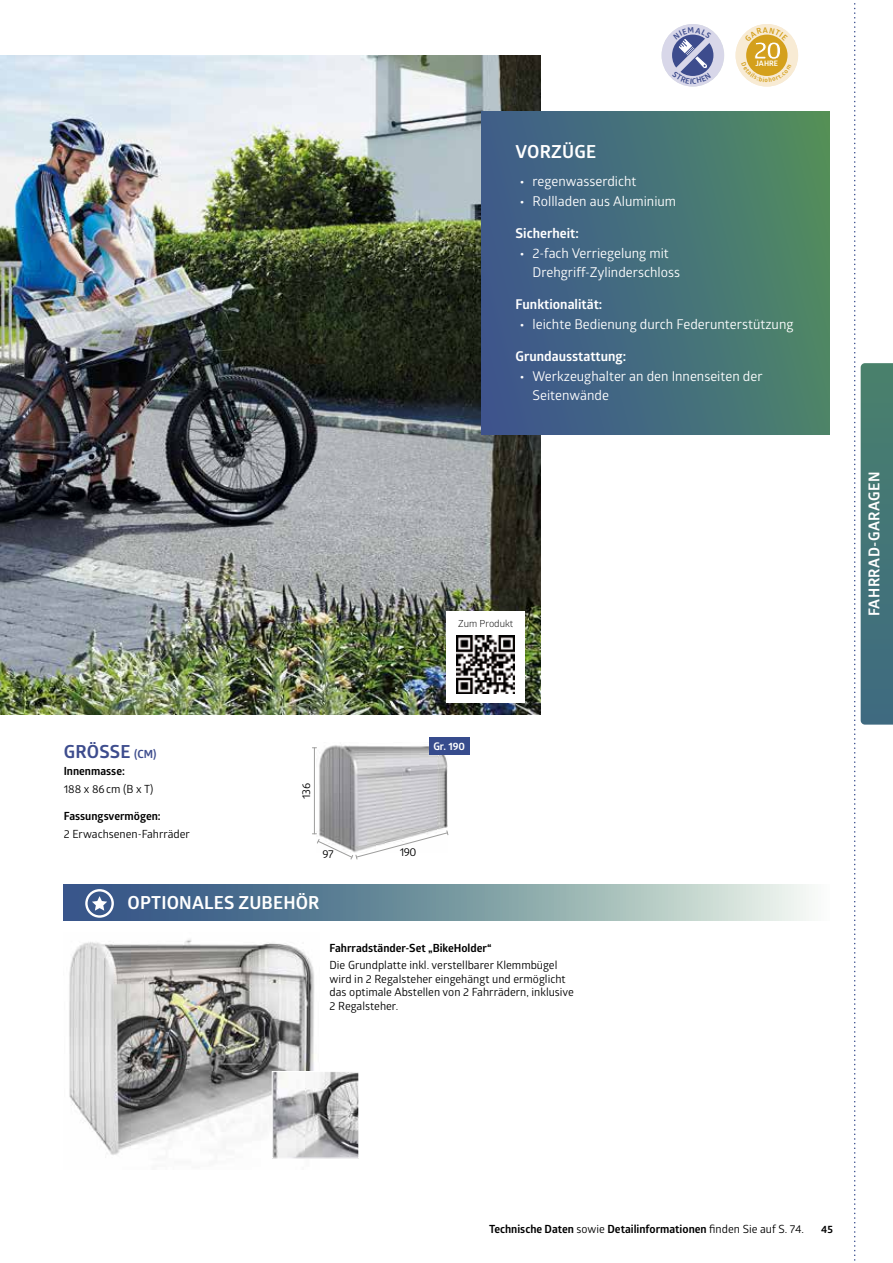
<style>
.page{position:relative;width:893px;height:1263px;background:#fff}
.page>*{position:absolute;margin:0;border:0;box-sizing:border-box;transform-origin:0 0}
.t1{font:700 18px "Glober";letter-spacing:.01em;color:#fff}
.t2{font:700 18px "Glober";letter-spacing:.01em;color:#3d4c8d}
.t3{font:700 15px "Glober";color:#fff}
.t4{font:13.5px/19.5px "Glober";color:#fff}
.t5{font:700 13.5px "Glober";color:#fff}
.t6{font:11.25px/13.5px "Glober";color:#000}
.t7{font:700 11.25px "Glober";color:#000}
.t8{font:700 10.5px "Glober";color:#fff}
.t9{font:700 10.5px "Glober";color:#000}
.t10{font:9.75px "Glober";color:#000}
.t11{font:700 7.5px "Glober";letter-spacing:.01em;color:#fff}
.s1{font-weight:700}
.s2{font-size:11.25px}
.s3{font-weight:400}
</style>
<div class="page">
<svg style="left:64px;top:885px;width:745px;height:36px;background:#809ca9"></svg>
<svg style="left:85px;top:889px;width:29px;height:29px"></svg>
<div style="left:661px;top:24px;width:63px;height:63px;background:#d8d7e9;border-radius:50%"></div>
<div style="left:736px;top:24px;width:62px;height:63px;background:#f8ebd4;border-radius:50%"></div>
<svg style="left:854px;top:3px;width:39px;height:1258px"></svg>
<img style="left:0;top:55px;width:540px;height:659px">
<div style="left:482px;top:111px;width:347px;height:323px;background:linear-gradient(to right,#3c578f,#4f8a64)"></div>
<img style="left:69px;top:939px;width:245px;height:219px">
<img style="left:274px;top:1073px;width:83px;height:84px">
<div style="left:272px;top:1071px;width:87px;height:88px;border:1px solid #fff"></div>
<img style="left:319px;top:745px;width:128px;height:85px">
<hr style="left:314px;top:748px;width:1px;height:86px;background:#9d9d9c">
<svg style="left:312px;top:830px;width:137px;height:30px"></svg>
<div style="left:429px;top:737px;width:40px;height:17px;background:#374c8d"></div>
<div style="left:446px;top:611px;width:79px;height:91px;background:#fff"></div>
<img style="left:456px;top:635px;width:59px;height:59px">
<svg style="left:670px;top:27px;width:46px;height:57px"></svg>
<svg style="left:741px;top:27px;width:50px;height:55px"></svg>
<p class="t11" style="left:755px;top:58px;width:24px">JAHRE</p>
<h1 class="t1" style="left:516px;top:139px;width:82px">VORZÜGE</h1>
<p class="t4" style="left:520px;top:171px;width:118px"><span class="s1">•</span> regenwasserdicht</p>
<p class="t4" style="left:520px;top:191px;width:158px"><span class="s1">•</span> Rollladen aus Aluminium</p>
<p class="t5" style="left:516px;top:224px;width:65px">Sicherheit:</p>
<p class="t4" style="left:533px;top:243px;width:149px;text-indent:-13px"><span class="s1">•</span> 2-fach Verriegelung mit<br>Drehgriff-Zylinderschloss</p>
<p class="t5" style="left:516px;top:295px;width:88px">Funktionalität:</p>
<p class="t4" style="left:520px;top:314px;width:275px"><span class="s1">•</span> leichte Bedienung durch Federunterstützung</p>
<p class="t5" style="left:516px;top:347px;width:112px">Grundausstattung:</p>
<p class="t4" style="left:533px;top:365px;width:232px;text-indent:-13px"><span class="s1">•</span> Werkzeughalter an den Innenseiten der<br>Seitenwände</p>
<h1 class="t2" style="left:64px;top:738px;width:94px">GRÖSSE <span class="s2">(CM)</span></h1>
<p class="t7" style="left:64px;top:763px;width:63px">Innenmasse:</p>
<p class="t6" style="left:64px;top:782px;width:91px">188 x 86cm (B x T)</p>
<p class="t7" style="left:64px;top:808px;width:98px">Fassungsvermögen:</p>
<p class="t6" style="left:64px;top:827px;width:128px">2 Erwachsenen-Fahrräder</p>
<p class="t6" style="left:299px;top:798px;width:17px;rotate:-90deg">136</p>
<p class="t6" style="left:322px;top:847px;width:13px">97</p>
<h1 class="t1" style="left:128px;top:889px;width:193px">OPTIONALES ZUBEHÖR</h1>
<p class="t10" style="left:458px;top:617px;width:57px">Zum Produkt</p>
<p class="t8" style="left:433px;top:739px;width:33px">Gr. 190</p>
<p class="t6" style="left:400px;top:845px;width:18px">190</p>
<p class="t7" style="left:330px;top:940px;width:163px">Fahrradständer-Set „BikeHolder“</p>
<p class="t6" style="left:330px;top:958px;width:246px">Die Grundplatte inkl. verstellbarer Klemmbügel wird in 2 Regalsteher eingehängt und ermöglicht das optimale Abstellen von 2 Fahrrädern, inklusive 2 Regalsteher.</p>
<h2 class="t3" style="left:863px;top:616px;width:145px;rotate:-90deg">Fahrrad-Garagen</h2>
<p class="t7" style="left:489px;top:1221px;width:316px">Technische Daten <span class="s3">sowie</span> Detailinformationen <span class="s3">finden Sie auf S. 74.</span></p>
<p class="t9" style="left:821px;top:1221px;width:13px">45</p>
</div>
